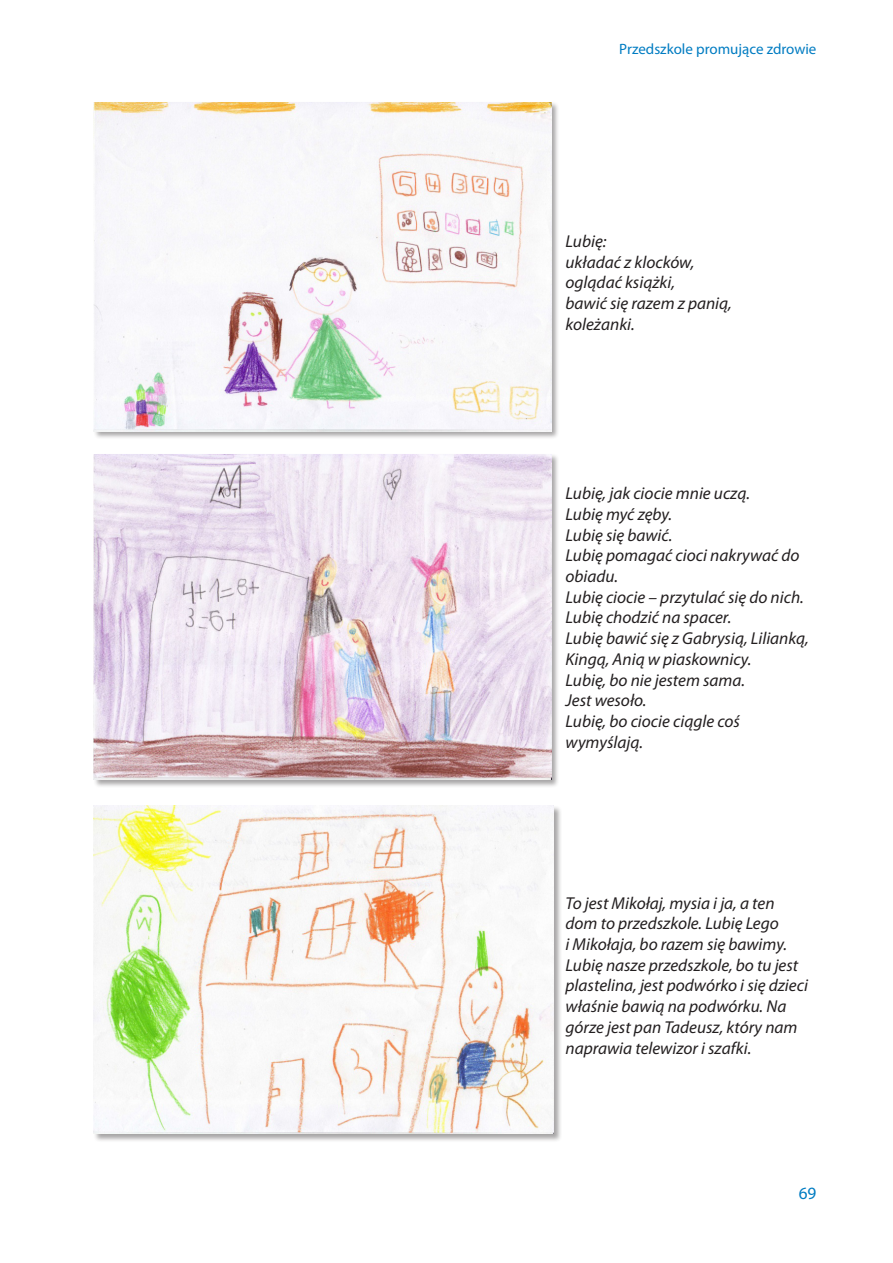
<style>
.page{position:relative;width:893px;height:1263px;background:#fff}
.page>*{position:absolute;margin:0;border:0;box-sizing:border-box;transform-origin:0 0}
.Treść{font:italic 17.25px/20.7px "Myriad Pro";color:#231f20}
.t1{font:17.25px "Myriad Pro";color:#007cc2}
.t2{font:15px "Myriad Pro";color:#007cc2}
</style>
<div class="page">
<div style="left:93px;top:102px;width:467px;height:338px;background:#231f20;opacity:.4"></div>
<img style="left:94px;top:102px;width:457px;height:329px">
<div style="left:93px;top:454px;width:467px;height:334px;background:#231f20;opacity:.4"></div>
<img style="left:94px;top:454px;width:457px;height:325px">
<div style="left:93px;top:805px;width:469px;height:337px;background:#231f20;opacity:.4"></div>
<img style="left:94px;top:806px;width:459px;height:328px">
<p class="t2" style="left:619px;top:39px;width:199px">Przedszkole promujące zdrowie</p>
<p class="Treść" style="left:566px;top:230px;width:42px">Lubię:</p>
<p class="Treść" style="left:566px;top:251px;width:130px">układać z klocków,</p>
<p class="Treść" style="left:566px;top:272px;width:111px">oglądać książki,</p>
<p class="Treść" style="left:566px;top:292px;width:168px">bawić się razem z panią,</p>
<p class="Treść" style="left:566px;top:313px;width:71px">koleżanki.</p>
<p class="Treść" style="left:566px;top:483px;width:186px">Lubię, jak ciocie mnie uczą.</p>
<p class="Treść" style="left:566px;top:503px;width:108px">Lubię myć zęby.</p>
<p class="Treść" style="left:566px;top:524px;width:108px">Lubię się bawić.</p>
<p class="Treść" style="left:566px;top:545px;width:235px">Lubię pomagać cioci nakrywać do obiadu.</p>
<p class="Treść" style="left:566px;top:586px;width:240px">Lubię ciocie – przytulać się do nich.</p>
<p class="Treść" style="left:566px;top:607px;width:167px">Lubię chodzić na spacer.</p>
<p class="Treść" style="left:566px;top:628px;width:245px">Lubię bawić się z Gabrysią, Lilianką,<br>Kingą, Anią w piaskownicy.</p>
<p class="Treść" style="left:566px;top:669px;width:181px">Lubię, bo nie jestem sama.</p>
<p class="Treść" style="left:566px;top:690px;width:82px">Jest wesoło.</p>
<p class="Treść" style="left:566px;top:710px;width:176px">Lubię, bo ciocie ciągle coś wymyślają.</p>
<p class="Treść" style="left:566px;top:892px;width:244px">To jest Mikołaj, mysia i ja, a ten dom to przedszkole. Lubię Lego<br>i Mikołaja, bo razem się bawimy.<br>Lubię nasze przedszkole, bo tu jest plastelina, jest podwórko i się dzieci właśnie bawią na podwórku. Na górze jest pan Tadeusz, który nam naprawia telewizor i szafki.</p>
<p class="t1" style="left:799px;top:1183px;width:19px">69</p>
</div>
